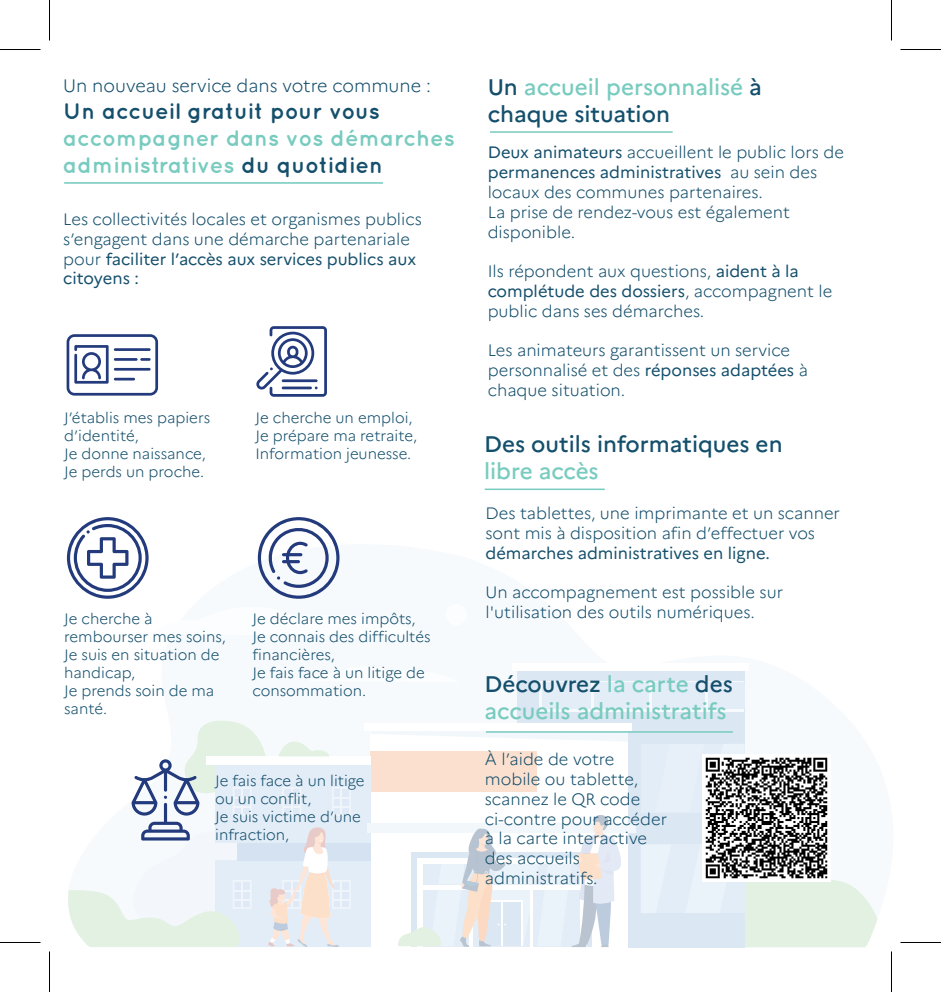
<style>
.page{position:relative;width:941px;height:992px;background:#fff}
.page>*{position:absolute;margin:0;border:0;box-sizing:border-box;transform-origin:0 0}
.t1{font:500 22.5px/27px "Marianne";color:#78cbbf}
.t2{font:700 22.5px/27px "Quicksand";color:#78cbbf}
.t3{font:700 22.5px "Quicksand";color:#144f6c}
.t4{font:500 22.5px "Marianne";color:#144f6c}
.t5{font:300 18px "Marianne";color:#144f6c}
.t6{font:300 16.5px/19.8px "Marianne";color:#144f6c}
.t7{font:16.5px "Marianne";color:#144f6c}
.t8{font:300 15px/18px "Marianne";color:#144f6c}
.s1{color:#144f6c}
.s2{font-weight:400}
</style>
<div class="page">
<div style="left:517px;top:667px;width:227px;height:281px;background:#dce7f4"></div>
<div style="left:539px;top:681px;width:205px;height:30px;background:#f7fafd"></div>
<div style="left:371px;top:731px;width:257px;height:217px;background:#fff"></div>
<div style="left:364px;top:723px;width:268px;height:8px;background:#fff"></div>
<div style="left:512px;top:663px;width:237px;height:8px;background:#fff"></div>
<div style="left:371px;top:751px;width:166px;height:40px;background:#fce0cf"></div>
<div style="left:215px;top:757px;width:156px;height:86px;background:#e3edf7"></div>
<div style="left:215px;top:861px;width:156px;height:86px;background:#e3edf7"></div>
<div style="left:237px;top:843px;width:134px;height:18px;background:#d5e2f2"></div>
<div style="left:641px;top:845px;width:103px;height:68px;background:#e9f1f9"></div>
<div style="left:641px;top:744px;width:103px;height:68px;background:#e7f0f9"></div>
<div style="left:542px;top:682px;width:202px;height:27px;background:#e3edf7"></div>
<svg style="left:371px;top:731px;width:257px;height:10px"></svg>
<div style="left:206px;top:756px;width:165px;height:9px;background:#fff"></div>
<div style="left:446px;top:604px;width:21px;height:21px;background:#f6fbfe;border-radius:50%"></div>
<svg style="left:702px;top:835px;width:175px;height:112px"></svg>
<svg style="left:702px;top:754px;width:1px;height:58px"></svg>
<div style="left:367px;top:823px;width:268px;height:10px;background:#f2f7fc"></div>
<svg style="left:398px;top:815px;width:223px;height:132px"></svg>
<hr style="left:64px;top:182px;width:319px;height:2px;background:#78cbbf">
<svg style="left:256px;top:326px;width:71px;height:71px"></svg>
<svg style="left:67px;top:334px;width:91px;height:62px"></svg>
<svg style="left:68px;top:720px;width:283px;height:227px"></svg>
<svg style="left:67px;top:517px;width:273px;height:82px"></svg>
<hr style="left:490px;top:131px;width:183px;height:2px;background:#78cbbf">
<hr style="left:485px;top:489px;width:120px;height:1px;background:#78cbbf">
<hr style="left:486px;top:731px;width:247px;height:2px;background:#78cbbf">
<img style="left:703px;top:754px;width:128px;height:128px">
<hr style="left:0;top:49px;width:40px;height:1px;background:#000">
<hr style="left:900px;top:49px;width:41px;height:1px;background:#000">
<hr style="left:0;top:942px;width:40px;height:1px;background:#000">
<hr style="left:900px;top:942px;width:41px;height:1px;background:#000">
<hr style="left:49px;top:0;width:1px;height:40px;background:#000">
<hr style="left:49px;top:951px;width:1px;height:41px;background:#000">
<hr style="left:891px;top:0;width:1px;height:40px;background:#000">
<hr style="left:891px;top:951px;width:1px;height:41px;background:#000">
<p class="t5" style="left:63px;top:74px;width:369px">Un nouveau service dans votre commune :</p>
<h1 class="t3" style="left:63px;top:97px;width:318px">Un accueil gratuit pour vous</h1>
<h1 class="t2" style="left:63px;top:124px;width:393px">accompagner dans vos démarches administratives <span class="s1">du quotidien</span></h1>
<p class="t6" style="left:63px;top:209px;width:360px">Les collectivités locales et organismes publics s’engagent dans une démarche partenariale pour <span class="s2">faciliter l’accès aux services publics aux citoyens :</span></p>
<p class="t8" style="left:64px;top:409px;width:148px">J’établis mes papiers d’identité,<br>Je donne naissance,<br>Je perds un proche.</p>
<p class="t8" style="left:256px;top:409px;width:163px">Je cherche un emploi,<br>Je prépare ma retraite,<br>Information jeunesse.</p>
<p class="t8" style="left:64px;top:610px;width:163px">Je cherche à rembourser mes soins,<br>Je suis en situation de handicap,<br>Je prends soin de ma santé.</p>
<p class="t8" style="left:253px;top:609px;width:180px">Je déclare mes impôts,<br>Je connais des difficultés financières,<br>Je fais face à un litige de consommation.</p>
<p class="t8" style="left:215px;top:772px;width:151px">Je fais face à un litige ou un conflit,<br>Je suis victime d’une infraction,</p>
<h1 class="t1" style="left:488px;top:73px;width:275px"><span class="s1">Un</span> accueil personnalisé <span class="s1">à chaque situation</span></h1>
<p class="t6" style="left:488px;top:143px;width:358px"><span class="s2">Deux animateurs</span> accueillent le public lors de <span class="s2">permanences administratives</span> au sein des locaux des communes partenaires.<br>La prise de rendez-vous est également disponible.</p>
<p class="t6" style="left:488px;top:261px;width:346px">Ils répondent aux questions, <span class="s2">aident à la complétude des dossiers</span>, accompagnent le public dans ses démarches.</p>
<p class="t6" style="left:488px;top:341px;width:322px">Les animateurs garantissent un service personnalisé et des <span class="s2">réponses adaptées</span> à chaque situation.</p>
<h1 class="t4" style="left:484px;top:430px;width:300px">Des outils informatiques en</h1>
<h1 class="t1" style="left:484px;top:458px;width:116px">libre accès</h1>
<p class="t6" style="left:485px;top:503px;width:356px">Des tablettes, une imprimante et un scanner sont mis à disposition afin d’effectuer vos</p>
<p class="t7" style="left:485px;top:543px;width:286px">démarches administratives en ligne.</p>
<p class="t6" style="left:485px;top:583px;width:299px">Un accompagnement est possible sur l'utilisation des outils numériques.</p>
<h1 class="t1" style="left:485px;top:671px;width:250px"><span class="s1">Découvrez</span> la carte <span class="s1">des </span>accueils administratifs</h1>
<p class="t6" style="left:485px;top:749px;width:184px">À l’aide de votre mobile ou tablette, scannez le QR code ci-contre pour accéder à la carte interactive des accueils administratifs.</p>
</div>
